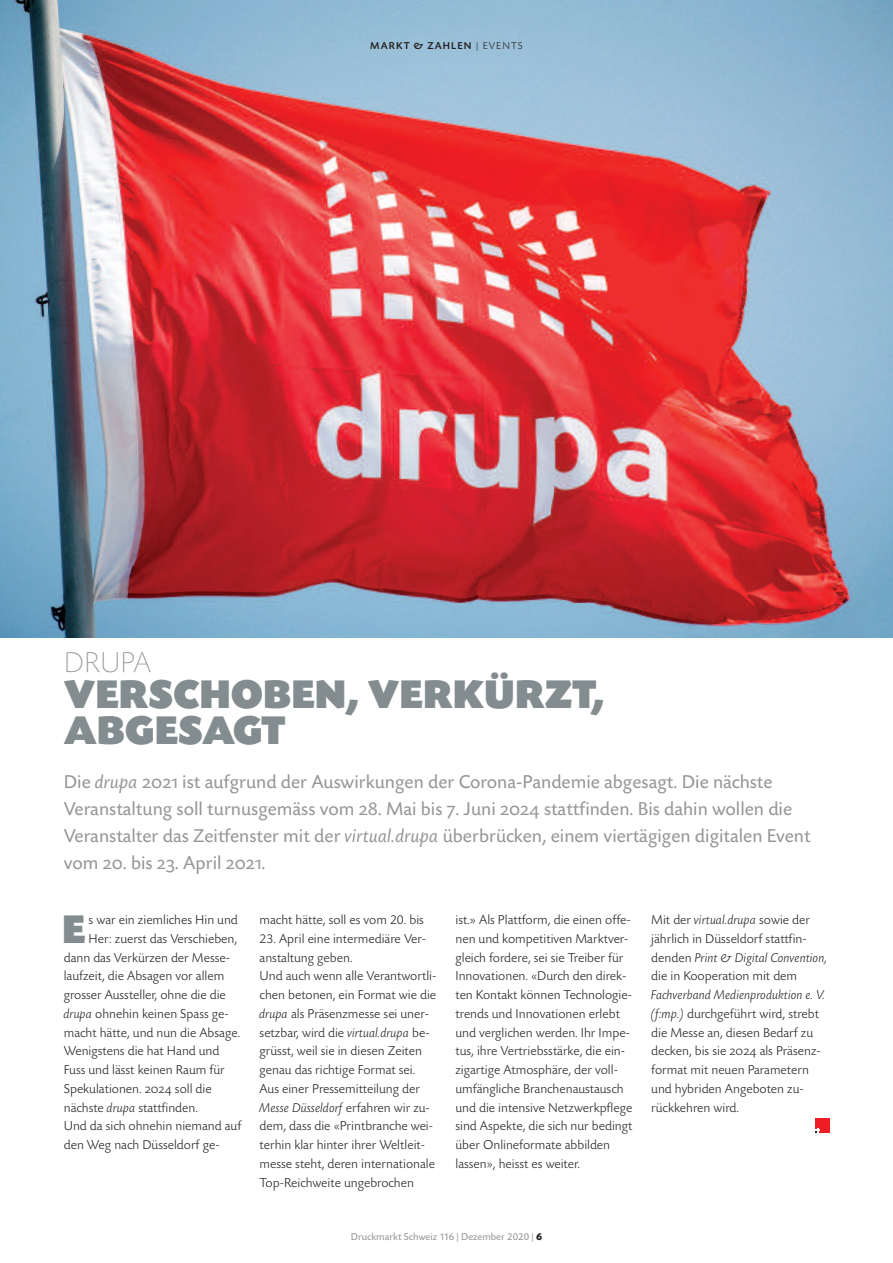
<style>
.page{position:relative;width:893px;height:1263px;background:#fff}
.page>*{position:absolute;margin:0;border:0;box-sizing:border-box;transform-origin:0 0}
.t1{font:42px/36px "Today SB Ultra";color:#838c8e}
.t2{font:300 expanded 30px "Today SB";color:#939598}
.t3{font:19.5px/27px "Today SB";color:#939598}
.t4{font:300 13.5px/18.8px "Today SB";color:#231f20}
.t5{font:10.5px "Today SB";color:#939598}
.t6{font:500 10.5px "Today SB";letter-spacing:.1em;color:#231f20}
.s1{font-weight:300}
.s2{font-style:italic}
.s3{font-family:"Today SB Caps"}
.s4{font-family:"Today SB Caps Lig";font-weight:400}
.s5{font-weight:700;color:#231f20}
</style>
<div class="page">
<img style="left:0;top:0;width:893px;height:638px">
<div style="left:815px;top:1119px;width:14px;height:14px;background:#ee1e24"></div>
<svg style="left:815px;top:1128px;width:5px;height:5px"></svg>
<p class="t6" style="left:370px;top:40px;width:154px">MARKT &amp; ZAHLEN <span class="s1">| EVENTS</span></p>
<h2 class="t2" style="left:64px;top:644px;width:89px">DRUPA</h2>
<h1 class="t1" style="left:64px;top:676px;width:542px">VERSCHOBEN, VERKÜRZT,<br>ABGESAGT</h1>
<p class="t3" style="left:64px;top:767px;width:748px">Die <span class="s2">drupa</span> <span class="s3">2021</span> ist aufgrund der Auswirkungen der Corona-Pandemie abgesagt. Die nächste Veranstaltung soll turnusgemäss vom <span class="s3">28.</span> Mai bis <span class="s3">7.</span> Juni <span class="s3">2024</span> stattfinden. Bis dahin wollen die Veranstalter das Zeitfenster mit der <span class="s2">virtual.drupa</span> überbrücken, einem viertägigen digitalen Event vom <span class="s3">20.</span> bis <span class="s3">23.</span> April <span class="s3">2021</span>.</p>
<p class="t4" style="left:89px;top:910px;width:151px">s war ein ziemliches Hin und</p>
<p class="t4" style="left:89px;top:929px;width:150px">Her: zuerst das Verschieben,</p>
<p class="t4" style="left:64px;top:947px;width:168px">dann das Verkürzen der Messe-</p>
<p class="t4" style="left:64px;top:966px;width:162px">laufzeit, die Absagen vor allem</p>
<p class="t4" style="left:64px;top:985px;width:164px">grosser Aussteller, ohne die die</p>
<p class="t4" style="left:64px;top:1004px;width:167px"><span class="s2">drupa</span> ohnehin keinen Spass ge-</p>
<p class="t4" style="left:64px;top:1022px;width:178px">macht hätte, und nun die Absage.</p>
<p class="t4" style="left:64px;top:1041px;width:157px">Wenigstens die hat Hand und</p>
<p class="t4" style="left:64px;top:1060px;width:162px">Fuss und lässt keinen Raum für</p>
<p class="t4" style="left:64px;top:1079px;width:149px">Spekulationen. <span class="s4">2024</span> soll die</p>
<p class="t4" style="left:64px;top:1097px;width:136px">nächste <span class="s2">drupa</span> stattfinden.</p>
<p class="t4" style="left:64px;top:1116px;width:179px">Und da sich ohnehin niemand auf</p>
<p class="t4" style="left:64px;top:1135px;width:157px">den Weg nach Düsseldorf ge-</p>
<h1 class="t1" style="left:62px;top:911px;width:25px">E</h1>
<p class="t4" style="left:260px;top:910px;width:166px">macht hätte, soll es vom 20. bis</p>
<p class="t4" style="left:260px;top:929px;width:178px">23. April eine intermediäre Ver&shy;anstaltung geben.<br>Und auch wenn alle Verantwortli&shy;chen betonen, ein Format wie die <span class="s2">drupa</span> als Präsenzmesse sei uner&shy;setzbar, wird die <span class="s2">virtual.drupa</span> be&shy;grüsst, weil sie in diesen Zeiten genau das richtige Format sei.<br>Aus einer Pressemitteilung der<br><span class="s2">Messe Düsseldorf</span> erfahren wir zu&shy;dem, dass die «Printbranche wei&shy;terhin klar hinter ihrer Weltleit&shy;messe steht, deren internationale<br>Top-Reichweite ungebrochen</p>
<p class="t4" style="left:455px;top:910px;width:179px">ist.» Als Plattform, die einen offe&shy;nen und kompetitiven Marktver&shy;gleich fordere, sei sie Treiber für Innovationen. «Durch den direk&shy;ten Kontakt können Technologie&shy;trends und Innovationen erlebt und verglichen werden. Ihr Impe&shy;tus, ihre Vertriebsstärke, die ein&shy;zigartige Atmosphäre, der voll&shy;umfängliche Branchenaustausch und die intensive Netzwerkpflege sind Aspekte, die sich nur bedingt über Onlineformate abbilden lassen», heisst es weiter.</p>
<p class="t4" style="left:651px;top:910px;width:178px">Mit der <span class="s2">virtual.drupa</span> sowie der jährlich in Düsseldorf stattfin&shy;denden <span class="s2">Print &amp; Digital Convention, </span>die in Kooperation mit dem</p>
<p class="t4" style="left:651px;top:985px;width:176px"><span class="s2">Fachverband Medienproduktion e. V. (f:mp.)</span> durchgeführt wird, strebt die Messe an, diesen Bedarf zu decken, bis sie <span class="s4">2024</span> als Präsenz&shy;format mit neuen Parametern und hybriden Angeboten zu&shy;rückkehren wird.</p>
<p class="t5" style="left:351px;top:1230px;width:193px">Druckmarkt Schweiz 116 | Dezember 2020 | <span class="s5">6</span></p>
</div>
